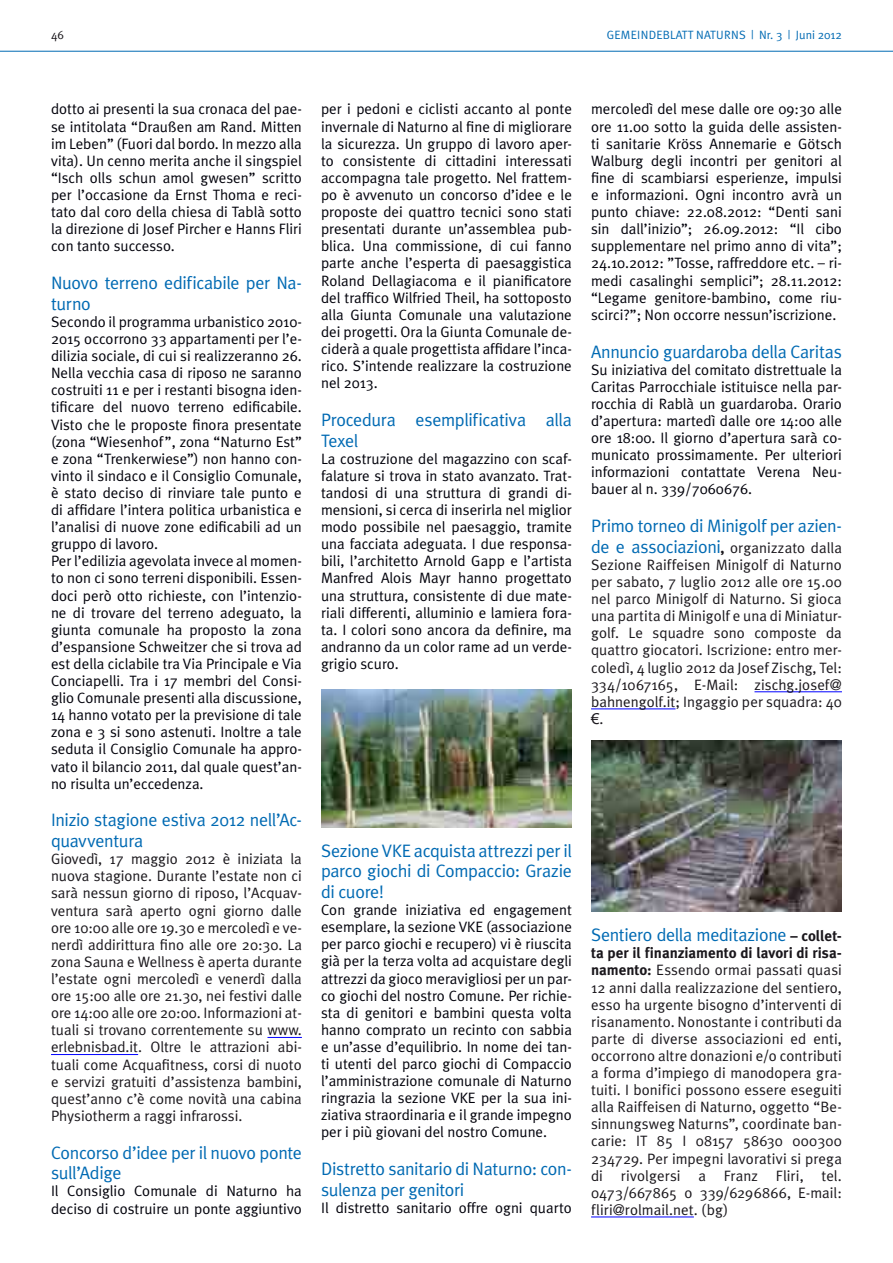
<style>
.page{position:relative;width:893px;height:1263px;background:#fff}
.page>*{position:absolute;margin:0;border:0;box-sizing:border-box;transform-origin:0 0}
.t1{font:18px/20.7px "Meta Plus Normal";letter-spacing:-.02em;color:#006ab3}
.t2{font:15px/17.1px "Meta Plus Normal";color:#00000a;text-align:justify}
.t3{font:15px/17.1px "Meta Plus Normal";color:#1a171c;text-align:justify}
.t4{font:700 15px "Meta Plus";letter-spacing:-.005em;color:#1a171c}
.t5{font:15px "Arial";color:#1a171c}
.t6{font:12px "Meta Plus Normal";letter-spacing:.01em;color:#006ab3}
.t7{font:12px "Meta Plus Normal";color:#1a171c}
.s1{font-size:18px;color:#006ab3}
.s2{font-family:"Meta Plus";font-weight:700}
.s3{font-family:"Meta Plus Normal"}
.s4{font-family:"Meta Plus";font-weight:700;font-size:15px;color:#1a171c}
</style>
<div class="page">
<hr style="left:0;top:51px;width:893px;height:1px;background:#006ab3">
<hr style="left:267px;top:1037px;width:35px;height:1px;background:#00f">
<hr style="left:51px;top:1054px;width:87px;height:1px;background:#00f">
<img style="left:321px;top:690px;width:251px;height:137px">
<hr style="left:754px;top:691px;width:88px;height:1px;background:#00f">
<hr style="left:591px;top:709px;width:85px;height:1px;background:#00f">
<hr style="left:591px;top:1217px;width:103px;height:1px;background:#00f">
<img style="left:591px;top:741px;width:251px;height:171px">
<p class="t7" style="left:51px;top:28px;width:14px">46</p>
<p class="t6" style="left:607px;top:28px;width:237px">GEMEINDEBLATT NATURNS | Nr. 3 | Juni 2012</p>
<p class="t2" style="left:51px;top:101px;width:252px">dotto ai presenti la sua cronaca del pae&shy;se intitolata “Draußen am Rand. Mitten im Leben” (Fuori dal bordo. In mezzo alla vita). Un cenno merita anche il singspiel “Isch olls schun amol gwesen” scritto per l’occasione da Ernst Thoma e reci&shy;tato dal coro della chiesa di Tablà sotto la direzione di Josef Pircher e Hanns Fliri con tanto successo.</p>
<p class="t1" style="left:51px;top:272px;width:252px">Nuovo terreno edificabile per Na&shy;turno</p>
<p class="t2" style="left:51px;top:313px;width:252px;text-align:left">Secondo il programma urbanistico 2010- 2015 occorrono 33 appartamenti per l’e&shy;dilizia sociale, di cui si realizzeranno 26.<br>Nella vecchia casa di riposo ne saranno costruiti 11 e per i restanti bisogna iden&shy;tificare del nuovo terreno edificabile.<br>Visto che le proposte finora presentate (zona “Wiesenhof”, zona “Naturno Est” e zona “Trenkerwiese”) non hanno con&shy;vinto il sindaco e il Consiglio Comunale, è stato deciso di rinviare tale punto e di affidare l’intera politica urbanistica e l’analisi di nuove zone edificabili ad un gruppo di lavoro.<br>Per l’edilizia agevolata invece al momen&shy;to non ci sono terreni disponibili. Essen&shy;doci però otto richieste, con l’intenzio&shy;ne di trovare del terreno adeguato, la giunta comunale ha proposto la zona d’espansione Schweitzer che si trova ad est della ciclabile tra Via Principale e Via Conciapelli. Tra i 17 membri del Consi&shy;glio Comunale presenti alla discussione, 14 hanno votato per la previsione di tale zona e 3 si sono astenuti. Inoltre a tale seduta il Consiglio Comunale ha appro&shy;vato il bilancio 2011, dal quale quest’an&shy;no risulta un’eccedenza.</p>
<p class="t1" style="left:51px;top:810px;width:252px">Inizio stagione estiva 2012 nell’Ac&shy;quavventura</p>
<p class="t3" style="left:51px;top:850px;width:252px">Giovedì, 17 maggio 2012 è iniziata la nuova stagione. Durante l’estate non ci sarà nessun giorno di riposo, l’Acquav&shy;ventura sarà aperto ogni giorno dalle ore 10:00 alle ore 19.30 e mercoledì e ve&shy;nerdì addirittura fino alle ore 20:30. La zona Sauna e Wellness è aperta durante l’estate ogni mercoledì e venerdì dalla ore 15:00 alle ore 21.30, nei festivi dalle ore 14:00 alle ore 20:00. Informazioni at&shy;tuali si trovano correntemente su www. erlebnisbad.it. Oltre le attrazioni abi&shy;tuali come Acquafitness, corsi di nuoto e servizi gratuiti d’assistenza bambini, quest’anno c’è come novità una cabina Physiotherm a raggi infrarossi.</p>
<p class="t1" style="left:51px;top:1142px;width:252px">Concorso d’idee per il nuovo ponte sull’Adige</p>
<p class="t2" style="left:51px;top:1182px;width:252px">Il Consiglio Comunale di Naturno ha deciso di costruire un ponte aggiuntivo</p>
<p class="t2" style="left:321px;top:101px;width:252px">per i pedoni e ciclisti accanto al ponte invernale di Naturno al fine di migliorare la sicurezza. Un gruppo di lavoro aper&shy;to consistente di cittadini interessati accompagna tale progetto. Nel frattem&shy;po è avvenuto un concorso d’idee e le proposte dei quattro tecnici sono stati presentati durante un’assemblea pub&shy;blica. Una commissione, di cui fanno parte anche l’esperta di paesaggistica Roland Dellagiacoma e il pianificatore del traffico Wilfried Theil, ha sottoposto alla Giunta Comunale una valutazione dei progetti. Ora la Giunta Comunale de&shy;ciderà a quale progettista affidare l’inca&shy;rico. S’intende realizzare la costruzione nel 2013.</p>
<p class="t1" style="left:321px;top:409px;width:252px">Procedura esemplificativa alla<br>Texel</p>
<p class="t2" style="left:321px;top:450px;width:252px">La costruzione del magazzino con scaf&shy;falature si trova in stato avanzato. Trat&shy;tandosi di una struttura di grandi di&shy;mensioni, si cerca di inserirla nel miglior modo possibile nel paesaggio, tramite una facciata adeguata. I due responsa&shy;bili, l’architetto Arnold Gapp e l’artista Manfred Alois Mayr hanno progettato una struttura, consistente di due mate&shy;riali differenti, alluminio e lamiera fora&shy;ta. I colori sono ancora da definire, ma andranno da un color rame ad un verde&shy;grigio scuro.</p>
<p class="t2" style="left:591px;top:101px;width:252px">mercoledì del mese dalle ore 09:30 alle ore 11.00 sotto la guida delle assisten&shy;ti sanitarie Kröss Annemarie e Götsch Walburg degli incontri per genitori al fine di scambiarsi esperienze, impulsi e informazioni. Ogni incontro avrà un punto chiave: 22.08.2012: “Denti sani sin dall’inizio”; 26.09.2012: “Il cibo supplementare nel primo anno di vita”; 24.10.2012: ”Tosse, raffreddore etc. – ri&shy;medi casalinghi semplici”; 28.11.2012: “Legame genitore-bambino, come riu&shy;scirci?”; Non occorre nessun’iscrizione.</p>
<p class="t1" style="left:591px;top:341px;width:252px">Annuncio guardaroba della Caritas</p>
<p class="t2" style="left:591px;top:361px;width:252px">Su iniziativa del comitato distrettuale la Caritas Parrocchiale istituisce nella par&shy;rocchia di Rablà un guardaroba. Orario d’apertura: martedì dalle ore 14:00 alle ore 18:00. Il giorno d’apertura sarà co&shy;municato prossimamente. Per ulteriori informazioni contattate Verena Neu&shy;bauer al n. 339/7060676.</p>
<p class="t1" style="left:591px;top:515px;width:252px">Primo torneo di Minigolf per azien-</p>
<p class="t3" style="left:591px;top:539px;width:252px"><span class="s1">de e associazioni</span><span class="s2">,</span> organizzato dalla Sezione Raiffeisen Minigolf di Naturno per sabato, 7 luglio 2012 alle ore 15.00 nel parco Minigolf di Naturno. Si gioca una partita di Minigolf e una di Miniatur&shy;golf. Le squadre sono composte da quattro giocatori. Iscrizione: entro mer&shy;coledì, 4 luglio 2012 da Josef Zischg, Tel:<br>334/1067165, E-Mail: zischg.josef@ bahnengolf.it; Ingaggio per squadra: 40</p>
<p class="t5" style="left:591px;top:709px;width:14px">€<span class="s3">.</span></p>
<p class="t1" style="left:321px;top:840px;width:252px;text-align:justify">Sezione VKE acquista attrezzi per il parco giochi di Compaccio: Grazie di cuore!</p>
<p class="t2" style="left:321px;top:901px;width:252px">Con grande iniziativa ed engagement esemplare, la sezione VKE (associazione per parco giochi e recupero) vi è riuscita già per la terza volta ad acquistare degli attrezzi da gioco meravigliosi per un par&shy;co giochi del nostro Comune. Per richie&shy;sta di genitori e bambini questa volta hanno comprato un recinto con sabbia e un’asse d’equilibrio. In nome dei tan&shy;ti utenti del parco giochi di Compaccio l’amministrazione comunale di Naturno ringrazia la sezione VKE per la sua ini&shy;ziativa straordinaria e il grande impegno per i più giovani del nostro Comune.</p>
<p class="t1" style="left:321px;top:1158px;width:252px">Distretto sanitario di Naturno: con&shy;sulenza per genitori</p>
<p class="t2" style="left:321px;top:1199px;width:252px">Il distretto sanitario offre ogni quarto</p>
<p class="t1" style="left:591px;top:924px;width:252px">Sentiero della meditazione <span class="s4">– collet-</span></p>
<p class="t4" style="left:591px;top:944px;width:252px">ta per il finanziamento di lavori di risa-</p>
<p class="t3" style="left:591px;top:961px;width:252px"><span class="s2">namento:</span> Essendo ormai passati quasi 12 anni dalla realizzazione del sentiero, esso ha urgente bisogno d’interventi di risanamento. Nonostante i contributi da parte di diverse associazioni ed enti, occorrono altre donazioni e/o contributi a forma d’impiego di manodopera gra&shy;tuiti. I bonifici possono essere eseguiti alla Raiffeisen di Naturno, oggetto “Be&shy;sinnungsweg Naturns”, coordinate ban&shy;carie: IT 85 I 08157 58630 000300<br>234729. Per impegni lavorativi si prega di rivolgersi a Franz Fliri, tel.<br>0473/667865 o 339/6296866, E-mail: fliri@rolmail.net. (bg)</p>
</div>
